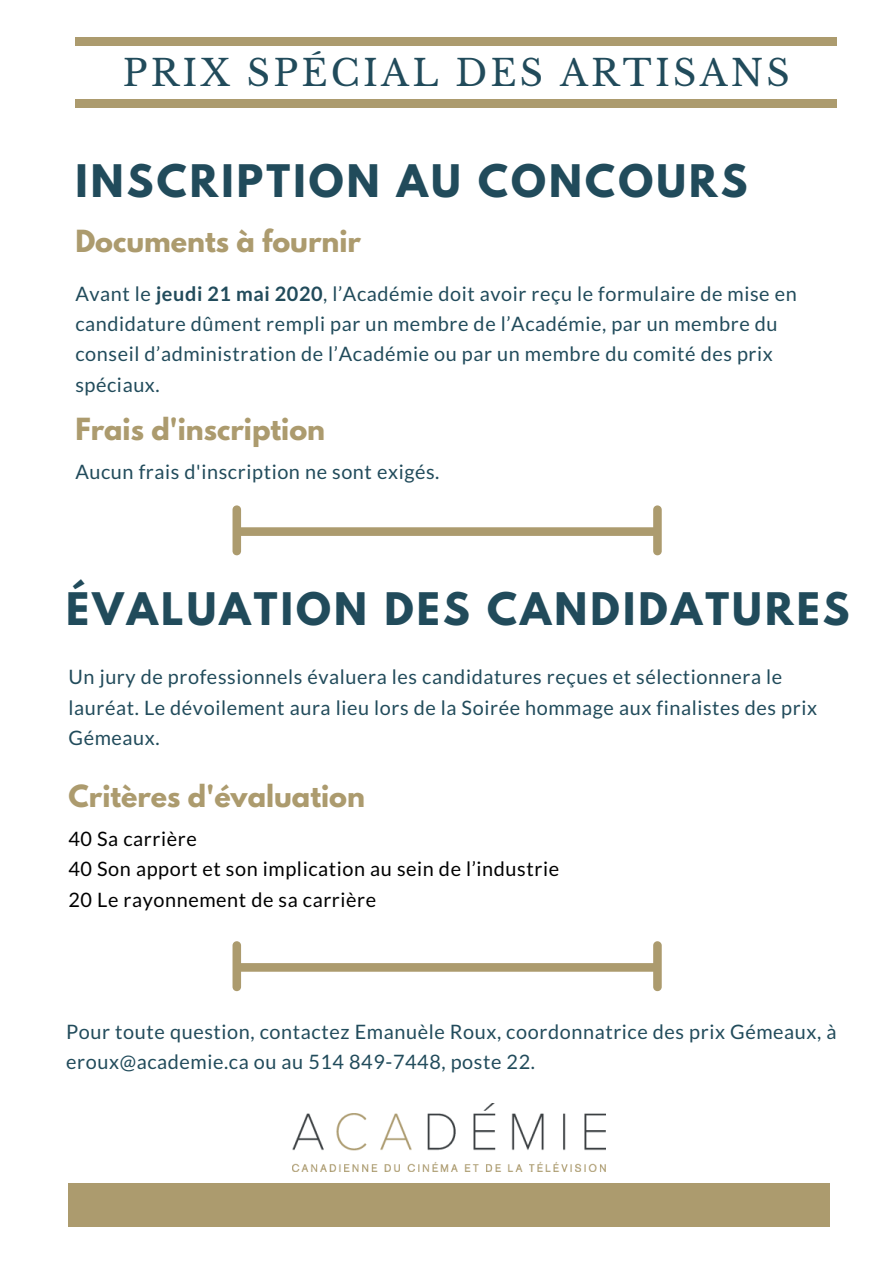
<style>
.page{position:relative;width:894px;height:1264px;background:#fff}
.page>*{position:absolute;margin:0;border:0;box-sizing:border-box;transform-origin:0 0}
.t1{font:700 39.75px "League Spartan";letter-spacing:.08em;color:#214b5b}
.t2{font:36px "Libre Baskerville";letter-spacing:.09em;color:#214b5b}
.t3{font:700 27px "League Spartan";color:#ac9b6e}
.t4{font:19.8px/30.5px "Lato";letter-spacing:.03em;color:#214b5b}
.t5{font:19.8px/30.5px "Lato";letter-spacing:.03em;color:#000}
.s1{font-weight:700}
</style>
<div class="page">
<div style="left:75px;top:38px;width:761px;height:7px;background:#ac9b6e"></div>
<div style="left:75px;top:99px;width:761px;height:8px;background:#ac9b6e"></div>
<div style="left:68px;top:1183px;width:762px;height:43px;background:#ac9b6e"></div>
<img style="left:292px;top:1103px;width:313px;height:68px">
<svg style="left:232px;top:505px;width:429px;height:50px"></svg>
<svg style="left:232px;top:941px;width:429px;height:50px"></svg>
<h2 class="t2" style="left:123px;top:51px;width:668px">PRIX SPÉCIAL DES ARTISANS</h2>
<h1 class="t1" style="left:75px;top:161px;width:673px">INSCRIPTION AU CONCOURS</h1>
<h3 class="t3" style="left:75px;top:228px;width:287px">Documents à fournir</h3>
<p class="t4" style="left:75px;top:277px;width:722px">Avant le <span class="s1">jeudi 21 mai 2020</span>, l’Académie doit avoir reçu le formulaire de mise en candidature dûment rempli par un membre de l’Académie, par un membre du conseil d’administration de l’Académie ou par un membre du comité des prix spéciaux.</p>
<h3 class="t3" style="left:75px;top:416px;width:251px">Frais d'inscription</h3>
<p class="t4" style="left:75px;top:456px;width:365px">Aucun frais d'inscription ne sont exigés.</p>
<h1 class="t1" style="left:66px;top:589px;width:784px">ÉVALUATION DES CANDIDATURES</h1>
<p class="t4" style="left:68px;top:661px;width:749px">Un jury de professionnels évaluera les candidatures reçues et sélectionnera le lauréat. Le dévoilement aura lieu lors de la Soirée hommage aux finalistes des prix<br>Gémeaux.</p>
<h3 class="t3" style="left:68px;top:782px;width:298px">Critères d'évaluation</h3>
<p class="t5" style="left:68px;top:822px;width:492px">40 Sa carrière<br>40 Son apport et son implication au sein de l’industrie<br>20 Le rayonnement de sa carrière</p>
<p class="t4" style="left:66px;top:1015px;width:771px">Pour toute question, contactez Emanuèle Roux, coordonnatrice des prix Gémeaux, à eroux@academie.ca ou au 514 849-7448, poste 22.</p>
</div>
